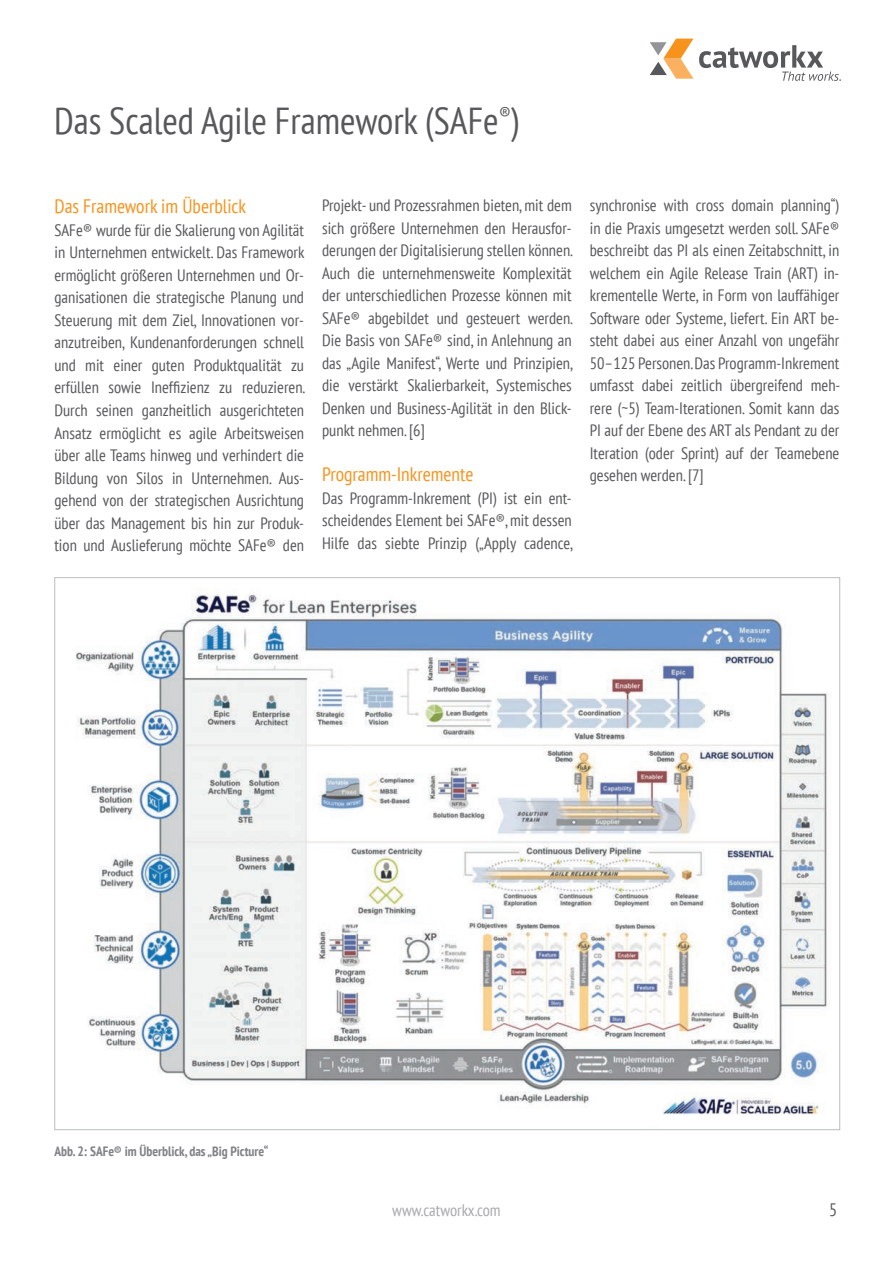
<style>
.page{position:relative;width:893px;height:1263px;background:#fff}
.page>*{position:absolute;margin:0;border:0;box-sizing:border-box;transform-origin:0 0}
.t1{font:condensed 37.5px "PT Sans";color:#57585a}
.t2{font:condensed 19.5px "PT Sans";color:#f7931d}
.t3{font:condensed 18px "PT Sans";color:#57585a}
.t4{font:condensed 16.5px/22.5px "PT Sans";color:#57585a;text-align:justify}
.t5{font:condensed 16.5px "PT Sans";color:#a8a9ad}
.t6{font:700 condensed 13.5px "PT Sans";color:#808285}
</style>
<div class="page">
<svg style="left:650px;top:39px;width:43px;height:40px"></svg>
<svg style="left:699px;top:45px;width:142px;height:36px"></svg>
<img style="left:76px;top:590px;width:751px;height:514px">
<img style="left:654px;top:1093px;width:172px;height:22px">
<h1 class="t1" style="left:54px;top:97px;width:467px">Das Scaled Agile Framework (SAFe<sup>®</sup>)</h1>
<p class="t2" style="left:54px;top:194px;width:193px">Das Framework im Überblick</p>
<p class="t4" style="left:54px;top:218px;width:252px">SAFe® wurde für die Skalierung von Agilität in Unternehmen entwickelt. Das Framework ermöglicht größeren Unternehmen und Or&shy;ganisationen die strategische Planung und Steuerung mit dem Ziel, Innovationen vor&shy;anzutreiben, Kundenanforderungen schnell und mit einer guten Produktqualität zu erfüllen sowie Ineffizienz zu reduzieren.<br>Durch seinen ganzheitlich ausgerichteten Ansatz ermöglicht es agile Arbeitsweisen über alle Teams hinweg und verhindert die Bildung von Silos in Unternehmen. Aus&shy;gehend von der strategischen Ausrichtung über das Management bis hin zur Produk&shy;tion und Auslieferung möchte SAFe® den</p>
<p class="t4" style="left:322px;top:194px;width:252px">Projekt- und Prozessrahmen bieten, mit dem sich größere Unternehmen den Herausfor&shy;derungen der Digitalisierung stellen können.<br>Auch die unternehmensweite Komplexität der unterschiedlichen Prozesse können mit SAFe® abgebildet und gesteuert werden.<br>Die Basis von SAFe® sind, in Anlehnung an das „Agile Manifest“, Werte und Prinzipien, die verstärkt Skalierbarkeit, Systemisches Denken und Business-Agilität in den Blick&shy;punkt nehmen. [6]</p>
<p class="t2" style="left:322px;top:462px;width:153px">Programm-Inkremente</p>
<p class="t4" style="left:322px;top:486px;width:252px">Das Programm-Inkrement (PI) ist ein ent&shy;scheidendes Element bei SAFe®, mit dessen Hilfe das siebte Prinzip („Apply cadence,</p>
<p class="t4" style="left:590px;top:194px;width:252px">synchronise with cross domain planning“) in die Praxis umgesetzt werden soll. SAFe® beschreibt das PI als einen Zeitabschnitt, in welchem ein Agile Release Train (ART) in&shy;krementelle Werte, in Form von lauffähiger Software oder Systeme, liefert. Ein ART be&shy;steht dabei aus einer Anzahl von ungefähr 50–125 Personen. Das Programm-Inkrement umfasst dabei zeitlich übergreifend meh&shy;rere (~5) Team-Iterationen. Somit kann das PI auf der Ebene des ART als Pendant zu der Iteration (oder Sprint) auf der Teamebene gesehen werden. [7]</p>
<p class="t6" style="left:54px;top:1142px;width:216px">Abb. 2: SAFe® im Überblick, das „Big Picture“</p>
<p class="t5" style="left:392px;top:1199px;width:110px">www.catworkx.com</p>
<p class="t3" style="left:829px;top:1198px;width:10px">5</p>
</div>
